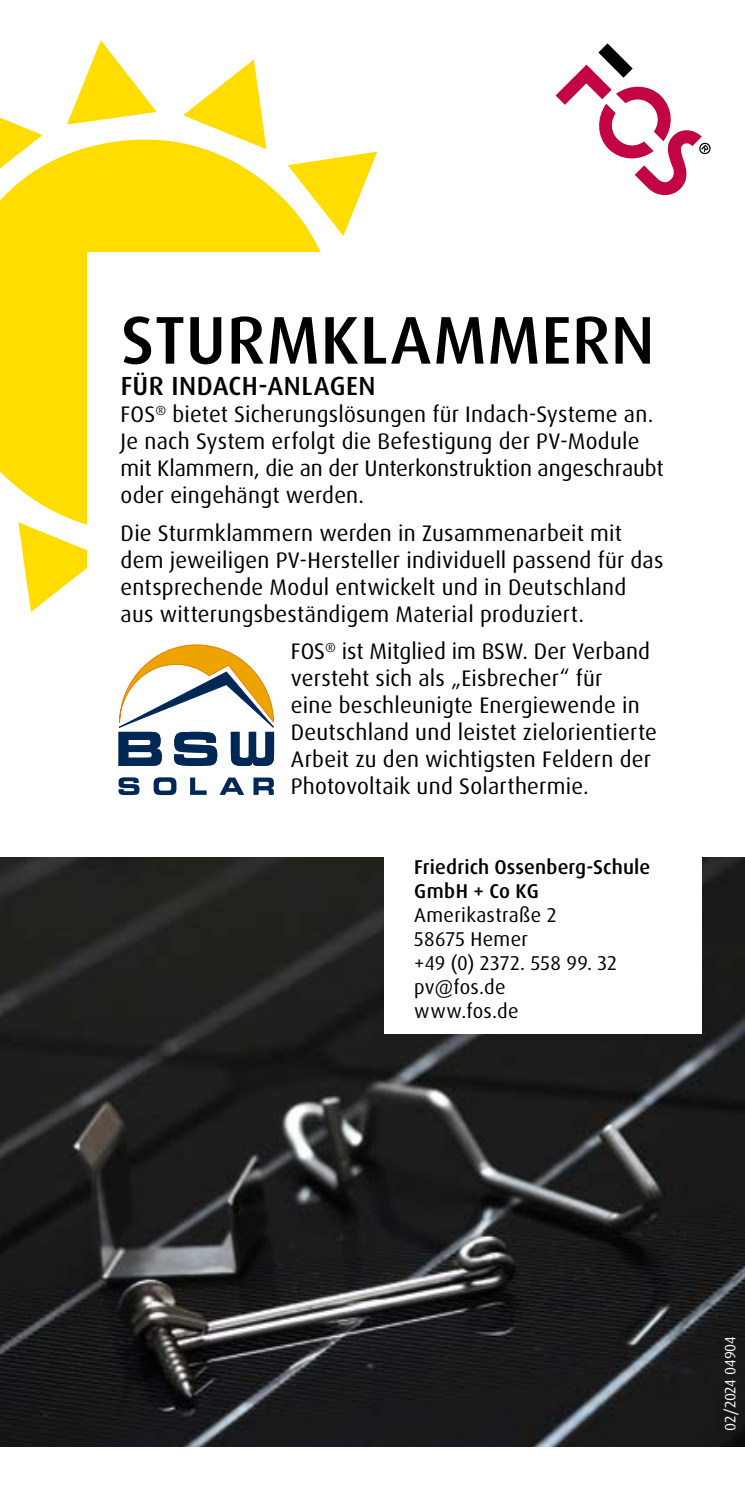
<style>
.page{position:relative;width:745px;height:1489px;background:#fff}
.page>*{position:absolute;margin:0;border:0;box-sizing:border-box;transform-origin:0 0}
.t1{font:500 67.5px "Dax OT";letter-spacing:.01em;color:#000}
.t2{font:500 26.25px "Dax OT";letter-spacing:.02em;color:#000}
.t3{font:22.5px/27px "Dax OT";letter-spacing:.01em;color:#000}
.t4{font:20px/24px "Dax OT";letter-spacing:.015em;color:#000}
.t5{font:500 20px/24px "Dax OT";letter-spacing:.005em;color:#000}
.t6{font:15px "Dax OT";letter-spacing:-.01em;color:#fff}
</style>
<div class="page">
<img style="left:0;top:857px;width:744px;height:589px">
<svg style="left:555px;top:43px;width:155px;height:153px"></svg>
<svg style="left:0;top:40px;width:378px;height:572px;fill:#fd0"></svg>
<div style="left:87px;top:252px;width:614px;height:409px;background:#fff"></div>
<svg style="left:118px;top:645px;width:156px;height:120px"></svg>
<svg style="left:253px;top:777px;width:21px;height:17px"></svg>
<svg style="left:220px;top:777px;width:24px;height:17px"></svg>
<svg style="left:190px;top:777px;width:16px;height:17px"></svg>
<svg style="left:153px;top:777px;width:23px;height:18px"></svg>
<svg style="left:118px;top:777px;width:21px;height:18px"></svg>
<div style="left:384px;top:836px;width:317px;height:197px;background:#fff"></div>
<h1 class="t1" style="left:121px;top:297px;width:535px">STURMKLAMMERN</h1>
<p class="t2" style="left:121px;top:369px;width:256px">FÜR INDACH-ANLAGEN</p>
<p class="t3" style="left:120px;top:401px;width:544px">FOS<sup>®</sup> bietet Sicherungslösungen für Indach-Systeme an.<br>Je nach System erfolgt die Befestigung der PV-Module mit Klammern, die an der Unterkonstruktion angeschraubt oder eingehängt werden.</p>
<p class="t3" style="left:120px;top:519px;width:544px">Die Sturmklammern werden in Zusammenarbeit mit dem jeweiligen PV-Hersteller individuell passend für das entsprechende Modul entwickelt und in Deutschland aus witterungsbeständigem Material produziert.</p>
<p class="t3" style="left:291px;top:638px;width:367px">FOS<sup>®</sup> ist Mitglied im BSW. Der Verband versteht sich als „Eisbrecher“ für<br>eine beschleunigte Energiewende in Deutschland und leistet zielorientierte Arbeit zu den wichtigsten Feldern der Photovoltaik und Solarthermie.</p>
<p class="t5" style="left:414px;top:855px;width:237px">Friedrich Ossenberg-Schule<br>GmbH + Co KG</p>
<p class="t4" style="left:414px;top:903px;width:204px">Amerikastraße 2<br>58675 Hemer<br>+49 (0) 2372. 558 99. 32 pv@fos.de<br>www.fos.de</p>
<p class="t6" style="left:720px;top:1430px;width:96px;rotate:-90deg">02/2024 04904</p>
</div>
